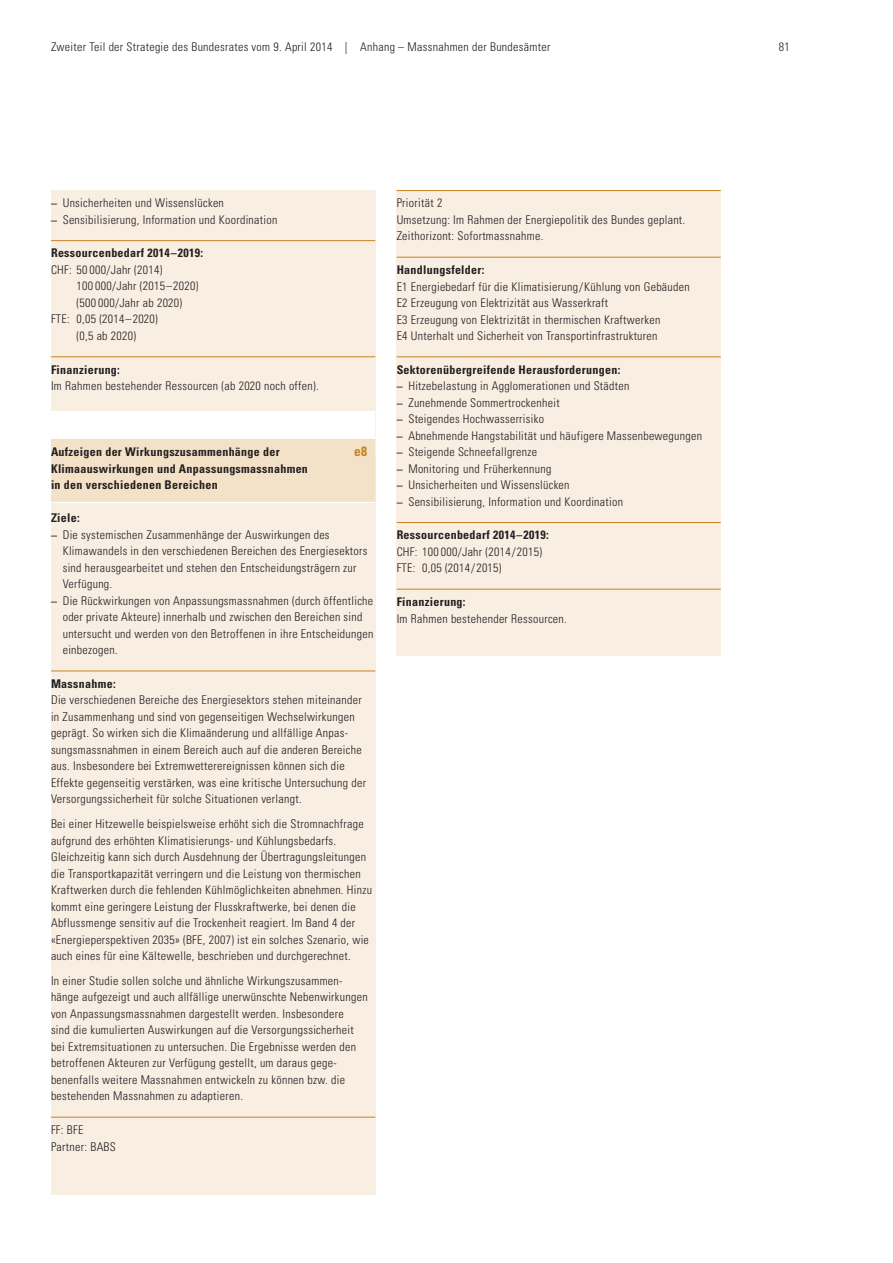
<style>
.page{position:relative;width:893px;height:1263px;background:#fff}
.page>*{position:absolute;margin:0;border:0;box-sizing:border-box;transform-origin:0 0}
.t1{font:700 condensed 13.5px "Univers LT Std";color:#c88221}
.Anhang_Text{font:300 condensed 12px/16.5px "Univers LT Std";letter-spacing:.025em;color:#231f20}
.Impressum_Titel{font:700 condensed 12px "Univers LT Std";letter-spacing:.025em;color:#231f20}
.Tabelle_Titel_H1_1Ze{font:700 condensed 12px "Univers LT Std";letter-spacing:.025em;color:#231f20}
.s1{font-family:"Sabon";font-weight:400;font-stretch:normal}
</style>
<div class="page">
<div style="left:51px;top:190px;width:324px;height:1005px;background:#f8eee2"></div>
<hr style="left:51px;top:240px;width:324px;height:1px;background:#c88221">
<hr style="left:51px;top:356px;width:324px;height:1px;background:#c88221">
<div style="left:51px;top:411px;width:324px;height:18px;background:#fff"></div>
<div style="left:51px;top:427px;width:324px;height:18px;background:#fff"></div>
<div style="left:51px;top:439px;width:324px;height:30px;background:#f3e1c8"></div>
<div style="left:51px;top:455px;width:324px;height:30px;background:#f3e1c8"></div>
<div style="left:51px;top:472px;width:324px;height:30px;background:#f3e1c8"></div>
<hr style="left:51px;top:502px;width:324px;height:1px;background:#fff">
<hr style="left:51px;top:671px;width:324px;height:1px;background:#c88221">
<hr style="left:51px;top:1117px;width:324px;height:1px;background:#c88221">
<div style="left:397px;top:190px;width:324px;height:466px;background:#f8eee2"></div>
<hr style="left:397px;top:190px;width:324px;height:1px;background:#c88221">
<hr style="left:397px;top:257px;width:324px;height:1px;background:#c88221">
<hr style="left:397px;top:357px;width:324px;height:1px;background:#c88221">
<hr style="left:397px;top:522px;width:324px;height:1px;background:#c88221">
<hr style="left:397px;top:589px;width:324px;height:1px;background:#c88221">
<p class="Anhang_Text" style="left:51px;top:39px;width:501px">Zweiter Teil der Strategie des Bundesrates vom 9. April 2014 | Anhang – Massnahmen der Bundesämter</p>
<p class="Anhang_Text" style="left:779px;top:39px;width:12px">81</p>
<p class="Anhang_Text" style="left:51px;top:195px;width:174px"><span class="s1">–</span> Unsicherheiten und Wissenslücken</p>
<p class="Anhang_Text" style="left:51px;top:211px;width:228px"><span class="s1">–</span> Sensibilisierung, Information und Koordination</p>
<p class="Impressum_Titel" style="left:51px;top:246px;width:154px">Ressourcenbedarf 2014–2019:</p>
<p class="Anhang_Text" style="left:51px;top:261px;width:113px">CHF: 50 000/Jahr (2014)</p>
<p class="Anhang_Text" style="left:77px;top:278px;width:123px">100 000/Jahr (2015–2020)</p>
<p class="Anhang_Text" style="left:77px;top:294px;width:107px">(500 000/Jahr ab 2020)</p>
<p class="Anhang_Text" style="left:51px;top:311px;width:108px">FTE: 0,05 (2014–2020)</p>
<p class="Anhang_Text" style="left:77px;top:327px;width:61px">(0,5 ab 2020)</p>
<p class="Impressum_Titel" style="left:51px;top:362px;width:70px">Finanzierung:</p>
<p class="Anhang_Text" style="left:51px;top:378px;width:269px">Im Rahmen bestehender Ressourcen (ab 2020 noch offen).</p>
<p class="t1" style="left:354px;top:443px;width:15px">e8</p>
<p class="Tabelle_Titel_H1_1Ze" style="left:51px;top:444px;width:230px">Aufzeigen der Wirkungszusammenhänge der</p>
<p class="Tabelle_Titel_H1_1Ze" style="left:51px;top:461px;width:258px">Klimaauswirkungen und Anpassungsmassnahmen</p>
<p class="Tabelle_Titel_H1_1Ze" style="left:51px;top:477px;width:168px">in den verschiedenen Bereichen</p>
<p class="Impressum_Titel" style="left:51px;top:510px;width:30px">Ziele:</p>
<p class="Anhang_Text" style="left:63px;top:526px;width:306px;text-indent:-12px"><span class="s1">–</span> Die systemischen Zusammenhänge der Auswirkungen des Klimawandels in den verschiedenen Bereichen des Energiesektors sind herausgearbeitet und stehen den Entscheidungsträgern zur Verfügung.</p>
<p class="Anhang_Text" style="left:63px;top:592px;width:312px;text-indent:-12px"><span class="s1">–</span> Die Rückwirkungen von Anpassungsmassnahmen (durch öffentliche oder private Akteure) innerhalb und zwischen den Bereichen sind untersucht und werden von den Betroffenen in ihre Entscheidungen einbezogen.</p>
<p class="Impressum_Titel" style="left:51px;top:676px;width:66px">Massnahme:</p>
<p class="Anhang_Text" style="left:51px;top:692px;width:316px">Die verschiedenen Bereiche des Energiesektors stehen miteinander in Zusammenhang und sind von gegenseitigen Wechselwirkungen geprägt. So wirken sich die Klimaänderung und allfällige Anpas&shy;sungsmassnahmen in einem Bereich auch auf die anderen Bereiche aus. Insbesondere bei Extremwetterereignissen können sich die Effekte gegenseitig verstärken, was eine kritische Untersuchung der Versorgungssicherheit für solche Situationen verlangt.</p>
<p class="Anhang_Text" style="left:51px;top:816px;width:323px">Bei einer Hitzewelle beispielsweise erhöht sich die Stromnachfrage aufgrund des erhöhten Klimatisierungs- und Kühlungsbedarfs.<br>Gleichzeitig kann sich durch Ausdehnung der Übertragungsleitungen die Transportkapazität verringern und die Leistung von thermischen Kraftwerken durch die fehlenden Kühlmöglichkeiten abnehmen. Hinzu kommt eine geringere Leistung der Flusskraftwerke, bei denen die Abflussmenge sensitiv auf die Trockenheit reagiert. Im Band 4 der «Energieperspektiven 2035» (BFE, 2007) ist ein solches Szenario, wie auch eines für eine Kältewelle, beschrieben und durchgerechnet.</p>
<p class="Anhang_Text" style="left:51px;top:972px;width:318px">In einer Studie sollen solche und ähnliche Wirkungszusammen&shy;hänge aufgezeigt und auch allfällige unerwünschte Nebenwirkungen von Anpassungsmassnahmen dargestellt werden. Insbesondere<br>sind die kumulierten Auswirkungen auf die Versorgungssicherheit bei Extremsituationen zu untersuchen. Die Ergebnisse werden den betroffenen Akteuren zur Verfügung gestellt, um daraus gege&shy;benenfalls weitere Massnahmen entwickeln zu können bzw. die bestehenden Massnahmen zu adaptieren.</p>
<p class="Anhang_Text" style="left:51px;top:1121px;width:34px">FF: BFE</p>
<p class="Anhang_Text" style="left:51px;top:1138px;width:66px">Partner: BABS</p>
<p class="Anhang_Text" style="left:397px;top:195px;width:47px">Priorität 2</p>
<p class="Anhang_Text" style="left:397px;top:211px;width:290px">Umsetzung: Im Rahmen der Energiepolitik des Bundes geplant.</p>
<p class="Anhang_Text" style="left:397px;top:228px;width:148px">Zeithorizont: Sofortmassnahme.</p>
<p class="Impressum_Titel" style="left:397px;top:262px;width:89px">Handlungsfelder:</p>
<p class="Anhang_Text" style="left:397px;top:278px;width:295px">E1 Energiebedarf für die Klimatisierung/Kühlung von Gebäuden</p>
<p class="Anhang_Text" style="left:397px;top:295px;width:213px">E2 Erzeugung von Elektrizität aus Wasserkraft</p>
<p class="Anhang_Text" style="left:397px;top:311px;width:265px">E3 Erzeugung von Elektrizität in thermischen Kraftwerken</p>
<p class="Anhang_Text" style="left:397px;top:328px;width:262px">E4 Unterhalt und Sicherheit von Transportinfrastrukturen</p>
<p class="Impressum_Titel" style="left:397px;top:362px;width:225px">Sektorenübergreifende Herausforderungen:</p>
<p class="Anhang_Text" style="left:397px;top:378px;width:234px"><span class="s1">–</span> Hitzebelastung in Agglomerationen und Städten</p>
<p class="Anhang_Text" style="left:397px;top:394px;width:165px"><span class="s1">–</span> Zunehmende Sommertrockenheit</p>
<p class="Anhang_Text" style="left:397px;top:411px;width:149px"><span class="s1">–</span> Steigendes Hochwasserrisiko</p>
<p class="Anhang_Text" style="left:397px;top:427px;width:307px"><span class="s1">–</span> Abnehmende Hangstabilität und häufigere Massenbewegungen</p>
<p class="Anhang_Text" style="left:397px;top:444px;width:142px"><span class="s1">–</span> Steigende Schneefallgrenze</p>
<p class="Anhang_Text" style="left:397px;top:460px;width:156px"><span class="s1">–</span> Monitoring und Früherkennung</p>
<p class="Anhang_Text" style="left:397px;top:477px;width:174px"><span class="s1">–</span> Unsicherheiten und Wissenslücken</p>
<p class="Anhang_Text" style="left:397px;top:493px;width:228px"><span class="s1">–</span> Sensibilisierung, Information und Koordination</p>
<p class="Impressum_Titel" style="left:397px;top:528px;width:154px">Ressourcenbedarf 2014–2019:</p>
<p class="Anhang_Text" style="left:397px;top:543px;width:147px">CHF: 100 000/Jahr (2014/2015)</p>
<p class="Anhang_Text" style="left:397px;top:560px;width:106px">FTE: 0,05 (2014/2015)</p>
<p class="Impressum_Titel" style="left:397px;top:594px;width:70px">Finanzierung:</p>
<p class="Anhang_Text" style="left:397px;top:610px;width:172px">Im Rahmen bestehender Ressourcen.</p>
</div>
